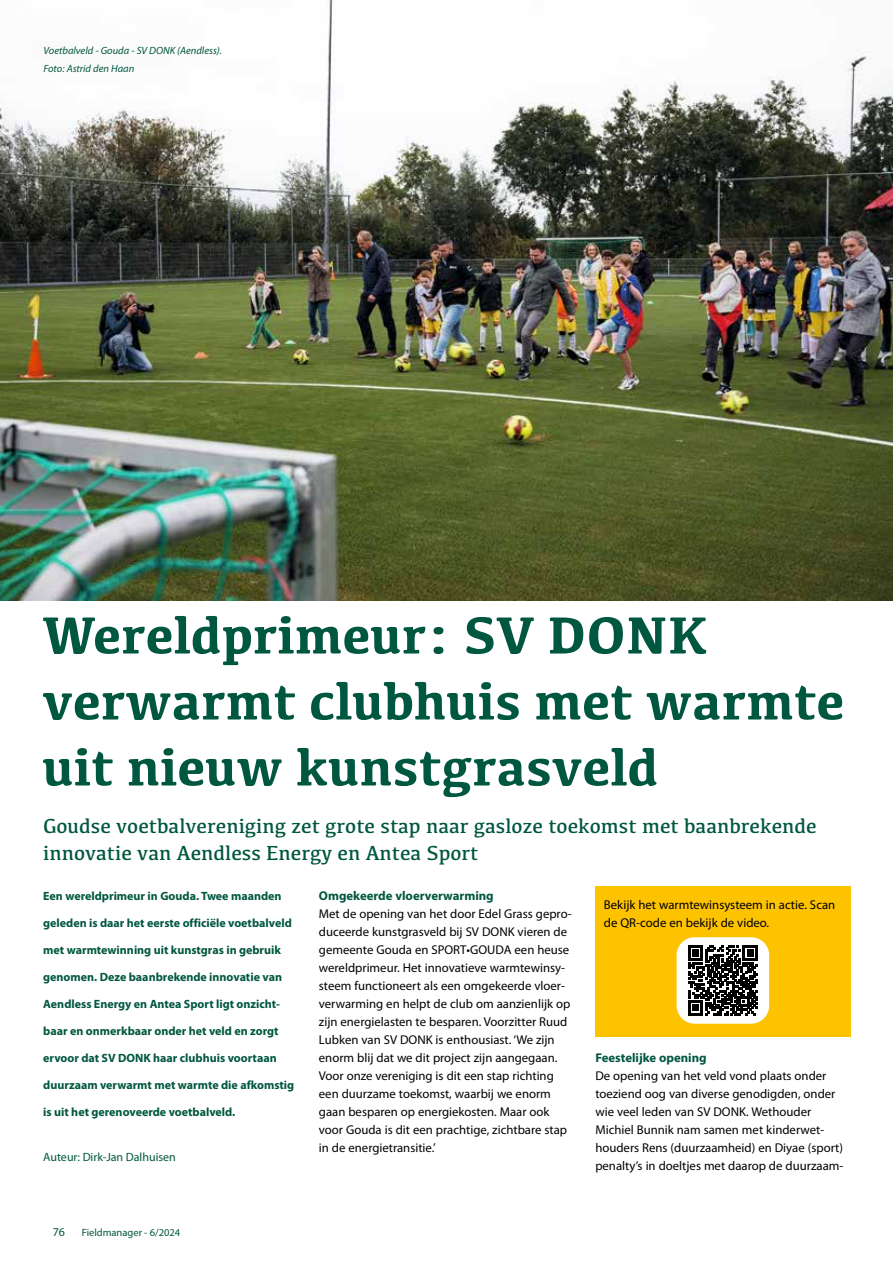
<style>
.page{position:relative;width:893px;height:1263px;background:#fff}
.page>*{position:absolute;margin:0;border:0;box-sizing:border-box;transform-origin:0 0}
.t1{font:700 54px/66px "Kefa";color:#00573f}
.t2{font:21px/27px "Kefa";color:#00573f}
.t3{font:12.75px/18px "Myriad Pro";color:#000}
.t4{font:700 12.75px "Myriad Pro";color:#00573f}
.t5{font:700 12px "Myriad Pro";color:#00573f}
.t6{font:12px "Myriad Pro";color:#00573f}
.t7{font:italic 10.5px/18px "Myriad Pro";color:#00573f}
.t8{font:10.5px "Myriad Pro";color:#00573f}
</style>
<div class="page">
<img style="left:0;top:0;width:893px;height:600px">
<div style="left:595px;top:886px;width:255px;height:150px;background:#fdc200"></div>
<div style="left:677px;top:937px;width:92px;height:87px;background:#fff;border-radius:18px"></div>
<svg style="left:688px;top:946px;width:70px;height:69px"></svg>
<p class="t7" style="left:44px;top:41px;width:180px">Voetbalveld - Gouda - SV DONK (Aendless).<br>Foto: Astrid den Haan</p>
<h1 class="t1" style="left:43px;top:599px;width:803px">Wereldprimeur: SV DONK verwarmt clubhuis met warmte uit nieuw kunstgrasveld</h1>
<h2 class="t2" style="left:43px;top:812px;width:775px">Goudse voetbalvereniging zet grote stap naar gasloze toekomst met baanbrekende innovatie van Aendless Energy en Antea Sport</h2>
<p class="t5" style="left:43px;top:888px;width:240px">Een wereldprimeur in Gouda. Twee maanden</p>
<p class="t5" style="left:43px;top:915px;width:250px">geleden is daar het eerste officiële voetbalveld</p>
<p class="t5" style="left:43px;top:942px;width:239px">met warmtewinning uit kunstgras in gebruik</p>
<p class="t5" style="left:43px;top:969px;width:240px">genomen. Deze baanbrekende innovatie van</p>
<p class="t5" style="left:43px;top:996px;width:238px">Aendless Energy en Antea Sport ligt onzicht-</p>
<p class="t5" style="left:43px;top:1023px;width:237px">baar en onmerkbaar onder het veld en zorgt</p>
<p class="t5" style="left:43px;top:1050px;width:235px">ervoor dat SV DONK haar clubhuis voortaan</p>
<p class="t5" style="left:43px;top:1077px;width:253px">duurzaam verwarmt met warmte die afkomstig</p>
<p class="t5" style="left:43px;top:1104px;width:194px">is uit het gerenoveerde voetbalveld.</p>
<p class="t6" style="left:43px;top:1150px;width:134px">Auteur: Dirk-Jan Dalhuisen</p>
<p class="t4" style="left:319px;top:887px;width:176px">Omgekeerde vloerverwarming</p>
<p class="t3" style="left:319px;top:905px;width:254px">Met de opening van het door Edel Grass gepro&shy;duceerde kunstgrasveld bij SV DONK vieren de gemeente Gouda en SPORT•GOUDA een heuse wereldprimeur. Het innovatieve warmtewinsy&shy;steem functioneert als een omgekeerde vloer&shy;verwarming en helpt de club om aanzienlijk op zijn energielasten te besparen. Voorzitter Ruud Lubken van SV DONK is enthousiast. ‘We zijn enorm blij dat we dit project zijn aangegaan.<br>Voor onze vereniging is dit een stap richting een duurzame toekomst, waarbij we enorm gaan besparen op energiekosten. Maar ook voor Gouda is dit een prachtige, zichtbare stap in de energietransitie.’</p>
<p class="t3" style="left:604px;top:896px;width:233px">Bekijk het warmtewinsysteem in actie. Scan de QR-code en bekijk de video.</p>
<p class="t4" style="left:595px;top:1049px;width:113px">Feestelijke opening</p>
<p class="t3" style="left:595px;top:1067px;width:250px">De opening van het veld vond plaats onder toeziend oog van diverse genodigden, onder wie veel leden van SV DONK. Wethouder Michiel Bunnik nam samen met kinderwet&shy;houders Rens (duurzaamheid) en Diyae (sport) penalty’s in doeltjes met daarop de duurzaam-</p>
<p class="t6" style="left:53px;top:1224px;width:14px">76</p>
<p class="t8" style="left:82px;top:1226px;width:100px">Fieldmanager - 6/2024</p>
</div>
